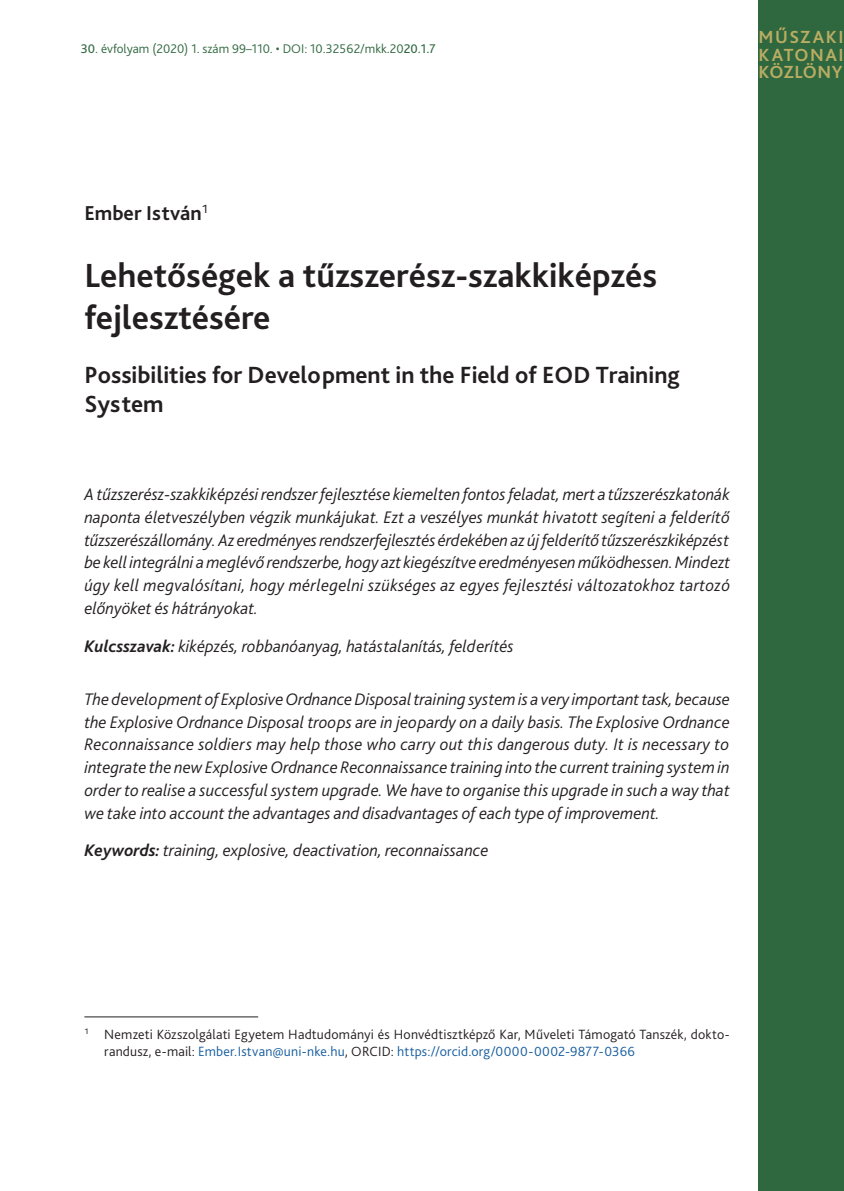
<style>
.page{position:relative;width:844px;height:1191px;background:#fff}
.page>*{position:absolute;margin:0;border:0;box-sizing:border-box;transform-origin:0 0}
.Tanulmánycím{font:700 35px/42px "Bliss Pro";color:#231f20}
.Tanulmánycím_angol{font:700 24.5px/29.4px "Bliss Pro";color:#231f20}
.Szerző{font:700 21px "Bliss Pro";color:#231f20}
.MR___Cím{font:700 18.38px/17.5px "Bliss Pro";letter-spacing:.065em;color:#b9ac63;text-align:justify}
.Absztrakt__szöveg{font:italic 300 17.5px/22.8px "Bliss Pro";color:#231f20;text-align:justify}
.Absztakt__keywords{font:italic 300 17.5px "Bliss Pro";color:#231f20}
.Lábjegyzet{font:300 14px/16.8px "Bliss Pro";letter-spacing:.02em;color:#231f20}
.Fejléc_jobb{font:300 13.12px "Bliss Pro";color:#2f673f}
.s1{font-weight:400}
.s2{font-weight:700}
.s3{color:#175d9e}
</style>
<div class="page">
<div style="left:758px;top:0;width:85px;height:1191px;background:#2f673f"></div>
<hr style="left:84px;top:1016px;width:174px;height:1px;background:#231f20">
<p class="Fejléc_jobb" style="left:81px;top:40px;width:356px"><span class="s1">30</span>. évfolyam (2020) 1. szám 99–110. • DOI: 10.32562/mkk.20<span class="s1">20.1.7</span></p>
<p class="MR___Cím" style="left:758px;top:28px;width:87px">MŰSZAKI KATONAI KÖZLÖNY</p>
<p class="Szerző" style="left:84px;top:200px;width:125px">Ember István<sup>1</sup></p>
<p class="Tanulmánycím" style="left:84px;top:253px;width:574px">Lehetőségek a tűzszerész-szakkiképzés fejlesztésére</p>
<p class="Tanulmánycím_angol" style="left:84px;top:359px;width:596px">Possibilities for Development in the Field of EOD Training<br>System</p>
<p class="Absztrakt__szöveg" style="left:84px;top:482px;width:647px">A tűzszerész-szakkiképzési rendszer fejlesztése kiemelten fontos feladat, mert a tűzszerészkatonák naponta életveszélyben végzik munkájukat. Ezt a veszélyes munkát hivatott segíteni a felderítő tűzszerészállomány. Az eredményes rendszerfejlesztés érdekében az új felderítő tűzszerészkiképzést be kell integrálni ameglévő rendszerbe, hogy azt kiegészítve eredményesen működhessen. Mindezt úgy kell megvalósítani, hogy mérlegelni szükséges az egyes fejlesztési változatokhoz tartozó előnyöket és hátrányokat.</p>
<p class="Absztakt__keywords" style="left:84px;top:635px;width:430px"><span class="s2">Kulcsszavak:</span> kiképzés, robbanóanyag, hatástalanítás, felderítés</p>
<p class="Absztrakt__szöveg" style="left:84px;top:687px;width:647px">The development of Explosive Ordnance Disposal training system is a very important task, because the Explosive Ordnance Disposal troops are in jeopardy on a daily basis. The Explosive Ordnance Reconnaissance soldiers may help those who carry out this dangerous duty. It is necessary to integrate the new Explosive Ordnance Reconnaissance training into the current training system in order to realise a successful system upgrade. We have to organise this upgrade in such a way that we take into account the advantages and disadvantages of each type of improvement.</p>
<p class="Absztakt__keywords" style="left:84px;top:839px;width:405px"><span class="s2">Keywords:</span> training, explosive, deactivation, reconnaissance</p>
<p class="Lábjegyzet" style="left:104px;top:1025px;width:627px;text-indent:-20px"><sup>1</sup> Nemzeti Közszolgálati Egyetem Hadtudományi és Honvédtisztképző Kar, Műveleti Támogató Tanszék, dokto&shy;randusz, e-mail: <span class="s3">Ember.Istvan@uni-nke.hu</span>, ORCID: <span class="s3">https://orcid.org/0000-0002-9877-0366</span></p>
</div>
